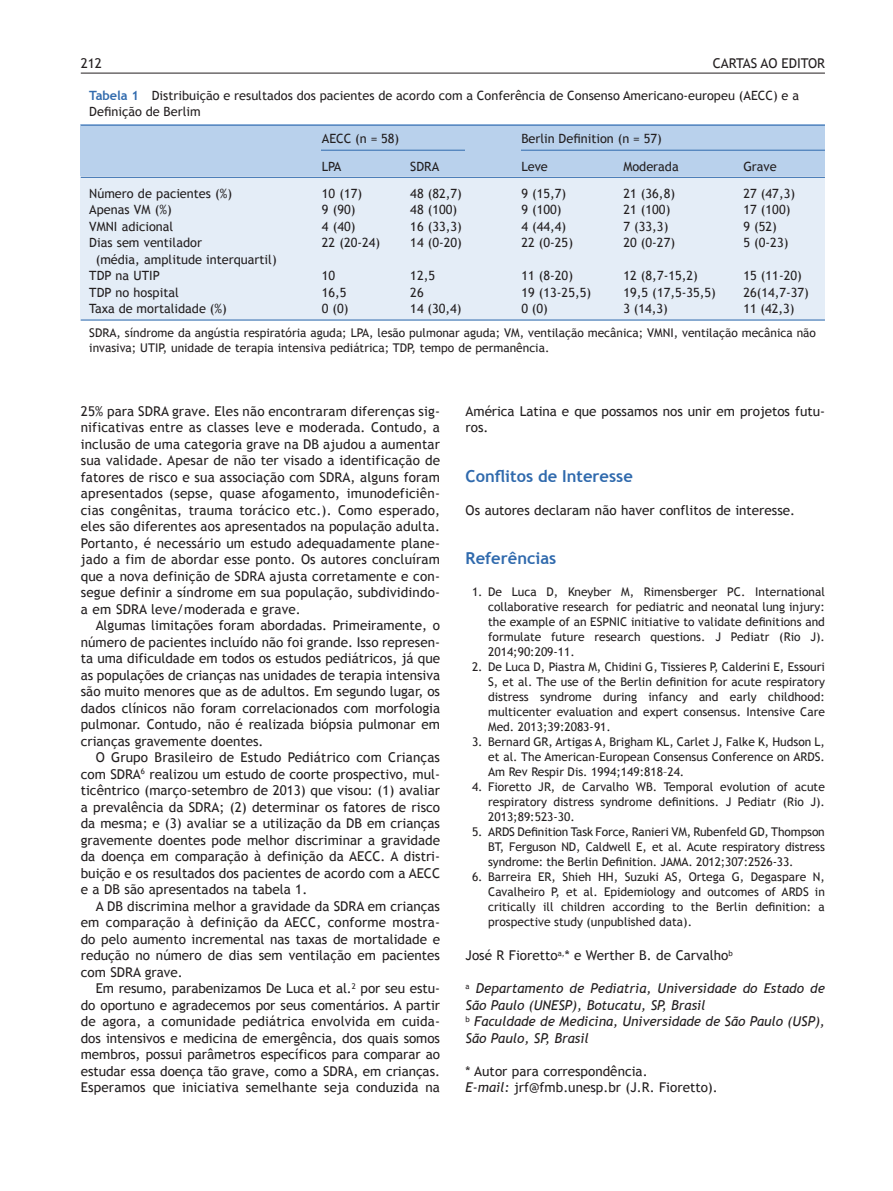
<style>
.page{position:relative;width:893px;height:1191px;background:#fff}
.page>*{position:absolute;margin:0;border:0;box-sizing:border-box;transform-origin:0 0}
._01_ladillo_01{font:700 16.5px "Trebuchet MS";color:#306aad}
._21_tit_biblio{font:700 16.5px "Trebuchet MS";color:#306aad}
.t1{font:13.5px/16.5px "Trebuchet MS";color:#231f20;text-align:justify}
.t2{font:italic 13.5px/16.5px "Trebuchet MS";color:#231f20}
._05_cabecera_tabla{font:12.75px/16.5px "Trebuchet MS";color:#231f20}
._07_celdilla_tabla{font:12.75px "Trebuchet MS";color:#231f20}
._08b_última_línea_ta{font:12.75px "Trebuchet MS";color:#231f20}
._22_txt_biblio__1-9{font:12px/15px "Trebuchet MS";color:#231f20;text-align:justify}
.s1{font-weight:700;color:#306aad}
.s2{font-style:italic}
</style>
<div class="page">
<hr style="left:81px;top:73px;width:744px;height:1px;background:#231f20">
<div style="left:81px;top:124px;width:744px;height:65px;background:#b9d1ec"></div>
<div style="left:81px;top:177px;width:744px;height:144px;background:#e4edf7"></div>
<hr style="left:81px;top:125px;width:744px;height:1px;background:#306aad">
<hr style="left:81px;top:150px;width:744px;height:1px;background:#306aad">
<hr style="left:81px;top:177px;width:744px;height:1px;background:#306aad">
<hr style="left:81px;top:320px;width:744px;height:1px;background:#306aad">
<div style="left:81px;top:141px;width:240px;height:20px;background:#b9d1ec"></div>
<div style="left:466px;top:138px;width:55px;height:20px;background:#b9d1ec"></div>
<p class="t1" style="left:81px;top:56px;width:23px">212</p>
<p class="t1" style="left:713px;top:56px;width:114px">CARTAS AO EDITOR</p>
<p class="_05_cabecera_tabla" style="left:89px;top:87px;width:711px"><span class="s1">Tabela 1</span> Distribuição e resultados dos pacientes de acordo com a Conferência de Consenso Americano-europeu (AECC) e a<br>Definição de Berlim</p>
<p class="_07_celdilla_tabla" style="left:322px;top:131px;width:79px">AECC (n = 58)</p>
<p class="_07_celdilla_tabla" style="left:521px;top:131px;width:142px">Berlin Definition (n = 57)</p>
<p class="_07_celdilla_tabla" style="left:322px;top:158px;width:21px">LPA</p>
<p class="_07_celdilla_tabla" style="left:410px;top:158px;width:30px">SDRA</p>
<p class="_07_celdilla_tabla" style="left:521px;top:158px;width:28px">Leve</p>
<p class="_07_celdilla_tabla" style="left:623px;top:158px;width:57px">Moderada</p>
<p class="_07_celdilla_tabla" style="left:743px;top:158px;width:35px">Grave</p>
<p class="_05_cabecera_tabla" style="left:89px;top:185px;width:145px">Número de pacientes (%)</p>
<p class="_05_cabecera_tabla" style="left:322px;top:185px;width:42px">10 (17)</p>
<p class="_05_cabecera_tabla" style="left:410px;top:185px;width:53px">48 (82,7)</p>
<p class="_05_cabecera_tabla" style="left:521px;top:185px;width:46px">9 (15,7)</p>
<p class="_05_cabecera_tabla" style="left:623px;top:185px;width:53px">21 (36,8)</p>
<p class="_05_cabecera_tabla" style="left:743px;top:185px;width:53px">27 (47,3)</p>
<p class="_05_cabecera_tabla" style="left:89px;top:202px;width:84px">Apenas VM (%)</p>
<p class="_05_cabecera_tabla" style="left:322px;top:202px;width:35px">9 (90)</p>
<p class="_05_cabecera_tabla" style="left:410px;top:202px;width:48px">48 (100)</p>
<p class="_05_cabecera_tabla" style="left:521px;top:202px;width:42px">9 (100)</p>
<p class="_05_cabecera_tabla" style="left:623px;top:202px;width:48px">21 (100)</p>
<p class="_05_cabecera_tabla" style="left:743px;top:202px;width:48px">17 (100)</p>
<p class="_05_cabecera_tabla" style="left:89px;top:218px;width:86px">VMNI adicional</p>
<p class="_05_cabecera_tabla" style="left:322px;top:218px;width:35px">4 (40)</p>
<p class="_05_cabecera_tabla" style="left:410px;top:218px;width:53px">16 (33,3)</p>
<p class="_05_cabecera_tabla" style="left:521px;top:218px;width:46px">4 (44,4)</p>
<p class="_05_cabecera_tabla" style="left:623px;top:218px;width:46px">7 (33,3)</p>
<p class="_05_cabecera_tabla" style="left:743px;top:218px;width:35px">9 (52)</p>
<p class="_05_cabecera_tabla" style="left:89px;top:235px;width:114px">Dias sem ventilador</p>
<p class="_05_cabecera_tabla" style="left:322px;top:235px;width:60px">22 (20-24)</p>
<p class="_05_cabecera_tabla" style="left:410px;top:235px;width:53px">14 (0-20)</p>
<p class="_05_cabecera_tabla" style="left:521px;top:235px;width:53px">22 (0-25)</p>
<p class="_05_cabecera_tabla" style="left:623px;top:235px;width:53px">20 (0-27)</p>
<p class="_05_cabecera_tabla" style="left:743px;top:235px;width:46px">5 (0-23)</p>
<p class="_05_cabecera_tabla" style="left:96px;top:251px;width:183px">(média, amplitude interquartil)</p>
<p class="_05_cabecera_tabla" style="left:89px;top:268px;width:72px">TDP na UTIP</p>
<p class="_05_cabecera_tabla" style="left:322px;top:268px;width:15px">10</p>
<p class="_05_cabecera_tabla" style="left:410px;top:268px;width:26px">12,5</p>
<p class="_05_cabecera_tabla" style="left:521px;top:268px;width:53px">11 (8-20)</p>
<p class="_05_cabecera_tabla" style="left:623px;top:268px;width:76px">12 (8,7-15,2)</p>
<p class="_05_cabecera_tabla" style="left:743px;top:268px;width:60px">15 (11-20)</p>
<p class="_05_cabecera_tabla" style="left:89px;top:284px;width:91px">TDP no hospital</p>
<p class="_05_cabecera_tabla" style="left:322px;top:284px;width:26px">16,5</p>
<p class="_05_cabecera_tabla" style="left:410px;top:284px;width:15px">26</p>
<p class="_05_cabecera_tabla" style="left:521px;top:284px;width:71px">19 (13-25,5)</p>
<p class="_05_cabecera_tabla" style="left:623px;top:284px;width:94px">19,5 (17,5-35,5)</p>
<p class="_05_cabecera_tabla" style="left:743px;top:284px;width:67px">26(14,7-37)</p>
<p class="_08b_última_línea_ta" style="left:89px;top:301px;width:139px">Taxa de mortalidade (%)</p>
<p class="_08b_última_línea_ta" style="left:322px;top:301px;width:28px">0 (0)</p>
<p class="_08b_última_línea_ta" style="left:410px;top:301px;width:53px">14 (30,4)</p>
<p class="_08b_última_línea_ta" style="left:521px;top:301px;width:28px">0 (0)</p>
<p class="_08b_última_línea_ta" style="left:623px;top:301px;width:46px">3 (14,3)</p>
<p class="_08b_última_línea_ta" style="left:743px;top:301px;width:53px">11 (42,3)</p>
<p class="_22_txt_biblio__1-9" style="left:89px;top:325px;width:728px">SDRA, síndrome da angústia respiratória aguda; LPA, lesão pulmonar aguda; VM, ventilação mecânica; VMNI, ventilação mecânica não invasiva; UTIP, unidade de terapia intensiva pediátrica; TDP, tempo de permanência.</p>
<p class="t1" style="left:81px;top:403px;width:361px">25% para SDRA grave. Eles não encontraram diferenças sig&shy;nificativas entre as classes leve e moderada. Contudo, a inclusão de uma categoria grave na DB ajudou a aumentar sua validade. Apesar de não ter visado a identificação de fatores de risco e sua associação com SDRA, alguns foram apresentados (sepse, quase afogamento, imunodeficiên&shy;cias congênitas, trauma torácico etc.). Como esperado, eles são diferentes aos apresentados na população adulta.<br>Portanto, é necessário um estudo adequadamente plane&shy;jado a fim de abordar esse ponto. Os autores concluíram que a nova definição de SDRA ajusta corretamente e con&shy;segue definir a síndrome em sua população, subdividindo&shy;a em SDRA leve/moderada e grave.</p>
<p class="t1" style="left:81px;top:617px;width:361px;text-indent:15px">Algumas limitações foram abordadas. Primeiramente, o número de pacientes incluído não foi grande. Isso represen&shy;ta uma dificuldade em todos os estudos pediátricos, já que as populações de crianças nas unidades de terapia intensiva são muito menores que as de adultos. Em segundo lugar, os dados clínicos não foram correlacionados com morfologia pulmonar. Contudo, não é realizada biópsia pulmonar em crianças gravemente doentes.</p>
<p class="t1" style="left:81px;top:749px;width:361px;text-indent:15px">O Grupo Brasileiro de Estudo Pediátrico com Crianças com SDRA<sup>6</sup> realizou um estudo de coorte prospectivo, mul&shy;ticêntrico (março-setembro de 2013) que visou: (1) avaliar a prevalência da SDRA; (2) determinar os fatores de risco da mesma; e (3) avaliar se a utilização da DB em crianças gravemente doentes pode melhor discriminar a gravidade da doença em comparação à definição da AECC. A distri&shy;buição e os resultados dos pacientes de acordo com a AECC e a DB são apresentados na tabela 1.</p>
<p class="t1" style="left:81px;top:898px;width:361px;text-indent:15px">A DB discrimina melhor a gravidade da SDRA em crianças em comparação à definição da AECC, conforme mostra&shy;do pelo aumento incremental nas taxas de mortalidade e redução no número de dias sem ventilação em pacientes com SDRA grave.</p>
<p class="t1" style="left:81px;top:980px;width:361px;text-indent:15px">Em resumo, parabenizamos De Luca et al.<sup>2</sup> por seu estu&shy;do oportuno e agradecemos por seus comentários. A partir de agora, a comunidade pediátrica envolvida em cuida&shy;dos intensivos e medicina de emergência, dos quais somos membros, possui parâmetros específicos para comparar ao estudar essa doença tão grave, como a SDRA, em crianças.<br>Esperamos que iniciativa semelhante seja conduzida na</p>
<p class="t1" style="left:466px;top:403px;width:361px">América Latina e que possamos nos unir em projetos futu&shy;ros.</p>
<p class="_01_ladillo_01" style="left:466px;top:465px;width:169px">Conflitos de Interesse</p>
<p class="t1" style="left:466px;top:502px;width:331px">Os autores declaram não haver conflitos de interesse.</p>
<p class="_21_tit_biblio" style="left:466px;top:548px;width:92px">Referências</p>
<p class="_22_txt_biblio__1-9" style="left:488px;top:584px;width:338px;text-indent:-16px">1. De Luca D, Kneyber M, Rimensberger PC. International collaborative research for pediatric and neonatal lung injury: the example of an ESPNIC initiative to validate definitions and formulate future research questions. J Pediatr (Rio J).<br>2014;90:209-11.</p>
<p class="_22_txt_biblio__1-9" style="left:488px;top:659px;width:338px;text-indent:-16px">2. De Luca D, Piastra M, Chidini G, Tissieres P, Calderini E, Essouri S, et al. The use of the Berlin definition for acute respiratory distress syndrome during infancy and early childhood: multicenter evaluation and expert consensus. Intensive Care Med. 2013;39:2083-91.</p>
<p class="_22_txt_biblio__1-9" style="left:488px;top:734px;width:338px;text-indent:-16px">3. Bernard GR, Artigas A, Brigham KL, Carlet J, Falke K, Hudson L, et al. The American-European Consensus Conference on ARDS.<br>Am Rev Respir Dis. 1994;149:818–24.</p>
<p class="_22_txt_biblio__1-9" style="left:488px;top:779px;width:338px;text-indent:-16px">4. Fioretto JR, de Carvalho WB. Temporal evolution of acute respiratory distress syndrome definitions. J Pediatr (Rio J).<br>2013;89:523-30.</p>
<p class="_22_txt_biblio__1-9" style="left:488px;top:824px;width:338px;text-indent:-16px">5. ARDS Definition Task Force, Ranieri VM, Rubenfeld GD, Thompson BT, Ferguson ND, Caldwell E, et al. Acute respiratory distress syndrome: the Berlin Definition. JAMA. 2012;307:2526-33.</p>
<p class="_22_txt_biblio__1-9" style="left:488px;top:869px;width:338px;text-indent:-16px">6. Barreira ER, Shieh HH, Suzuki AS, Ortega G, Degaspare N, Cavalheiro P, et al. Epidemiology and outcomes of ARDS in critically ill children according to the Berlin definition: a prospective study (unpublished data).</p>
<p class="t1" style="left:466px;top:947px;width:269px">José R Fioretto<sup>a,</sup>* e Werther B. de Carvalho<sup>b</sup></p>
<p class="t2" style="left:466px;top:980px;width:361px"><sup>a</sup> Departamento de Pediatria, Universidade do Estado de<br>São Paulo (UNESP), Botucatu, SP, Brasil</p>
<p class="t2" style="left:466px;top:1013px;width:361px"><sup>b</sup> Faculdade de Medicina, Universidade de São Paulo (USP),<br>São Paulo, SP, Brasil</p>
<p class="t1" style="left:466px;top:1063px;width:183px">* Autor para correspondência.</p>
<p class="t1" style="left:466px;top:1079px;width:254px"><span class="s2">E-mail:</span> jrf@fmb.unesp.br (J.R. Fioretto).</p>
</div>
